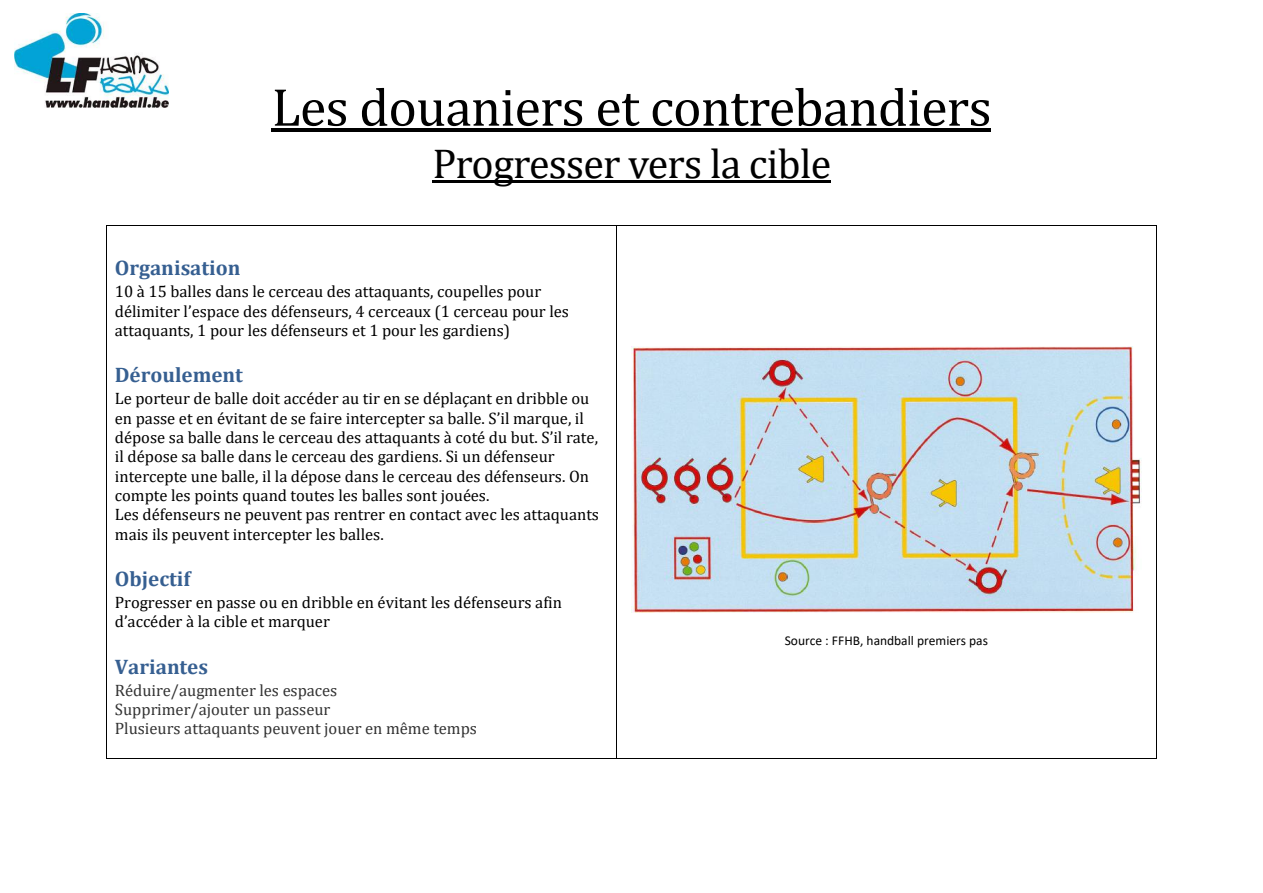
<style>
.page{position:relative;width:1263px;height:893px;background:#fff}
.page>*{position:absolute;margin:0;border:0;box-sizing:border-box;transform-origin:0 0}
.t1{font:54px "Cambria";letter-spacing:-.015em;color:#000}
.t2{font:42px "Cambria";letter-spacing:-.02em;color:#000}
.t3{font:700 21px "Cambria";color:#365f91}
.t4{font:16.5px/19.4px "Cambria";color:#000}
.t5{font:16.5px "Cambria";color:#333}
.t6{font:13.5px "Calibri";color:#000}
</style>
<div class="page">
<img style="left:14px;top:14px;width:155px;height:93px">
<hr style="left:272px;top:129px;width:719px;height:3px;background:#000">
<hr style="left:432px;top:180px;width:398px;height:3px;background:#000">
<hr style="left:107px;top:225px;width:509px;height:1px;background:#000">
<hr style="left:617px;top:225px;width:539px;height:1px;background:#000">
<hr style="left:106px;top:226px;width:1px;height:532px;background:#000">
<hr style="left:107px;top:758px;width:509px;height:1px;background:#000">
<hr style="left:616px;top:226px;width:1px;height:532px;background:#000">
<hr style="left:617px;top:758px;width:539px;height:1px;background:#000">
<hr style="left:1156px;top:226px;width:1px;height:532px;background:#000">
<img style="left:631px;top:347px;width:510px;height:265px">
<p class="t1" style="left:272px;top:74px;width:721px">Les douaniers et contrebandiers</p>
<p class="t2" style="left:432px;top:138px;width:400px">Progresser vers la cible</p>
<p class="t3" style="left:115px;top:255px;width:127px">Organisation</p>
<p class="t4" style="left:115px;top:282px;width:456px">10 à 15 balles dans le cerceau des attaquants, coupelles pour délimiter l’espace des défenseurs, 4 cerceaux (1 cerceau pour les attaquants, 1 pour les défenseurs et 1 pour les gardiens)</p>
<p class="t3" style="left:115px;top:362px;width:130px">Déroulement</p>
<p class="t4" style="left:115px;top:389px;width:485px">Le porteur de balle doit accéder au tir en se déplaçant en dribble ou en passe et en évitant de se faire intercepter sa balle. S’il marque, il dépose sa balle dans le cerceau des attaquants à coté du but. S’il rate, il dépose sa balle dans le cerceau des gardiens. Si un défenseur intercepte une balle, il la dépose dans le cerceau des défenseurs. On compte les points quand toutes les balles sont jouées.</p>
<p class="t4" style="left:115px;top:505px;width:485px">Les défenseurs ne peuvent pas rentrer en contact avec les attaquants mais ils peuvent intercepter les balles.</p>
<p class="t3" style="left:115px;top:566px;width:77px">Objectif</p>
<p class="t4" style="left:115px;top:592px;width:449px">Progresser en passe ou en dribble en évitant les défenseurs afin d’accéder à la cible et marquer</p>
<p class="t3" style="left:115px;top:654px;width:95px">Variantes</p>
<p class="t5" style="left:115px;top:680px;width:224px">Réduire/augmenter les espaces</p>
<p class="t5" style="left:115px;top:699px;width:217px">Supprimer/ajouter un passeur</p>
<p class="t5" style="left:115px;top:719px;width:363px">Plusieurs attaquants peuvent jouer en même temps</p>
<p class="t6" style="left:785px;top:635px;width:205px">Source : FFHB, handball premiers pas</p>
</div>
